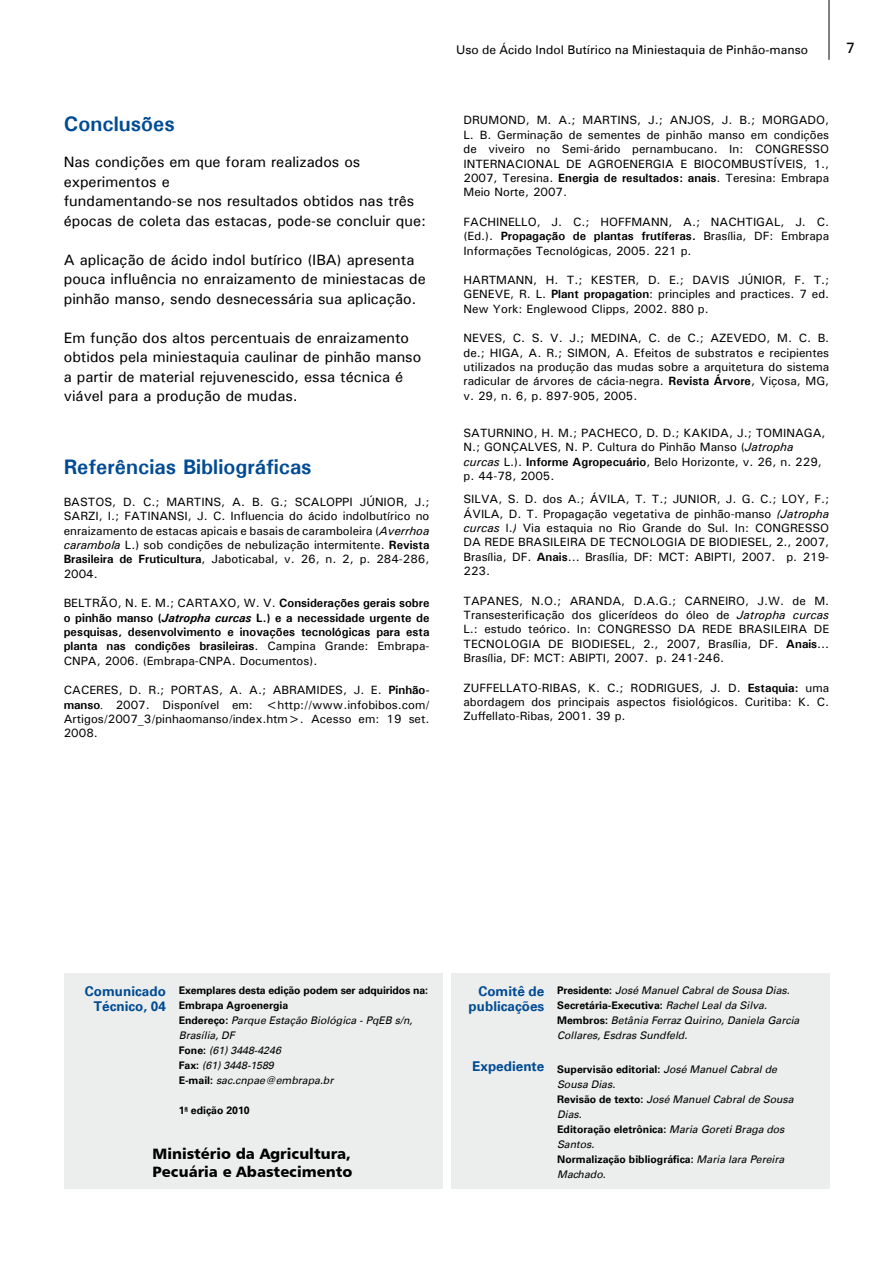
<style>
.page{position:relative;width:893px;height:1263px;background:#fff}
.page>*{position:absolute;margin:0;border:0;box-sizing:border-box;transform-origin:0 0}
.t1{font:700 21px "Univers";color:#004b93}
.t2{font:500 15px/19.5px "Univers";color:#000}
.t3{font:15px/18px "Humanist 777 BT Black B";color:#000}
.t4{font:15px "Univers LT";color:#000}
.t5{font:700 13.5px/15px "Univers";color:#004b93;text-align:right}
.t6{font:500 12px/14.4px "Univers";color:#000;text-align:justify}
.t7{font:700 12px/14.4px "Univers";color:#000;text-align:justify}
.t8{font:12px "Univers LT";color:#000}
.t9{font:italic 10.5px/15px "Univers LT";color:#000}
.t10{font:700 10.5px/15px "Univers";color:#000}
.s1{font-style:italic}
.s2{font-weight:700}
.s3{font-weight:500}
.s4{font-family:"Minion Pro";font-weight:400}
.s5{font-family:"Univers";font-weight:700;font-style:normal}
.s6{font-family:"Univers LT";font-weight:400;font-style:italic}
</style>
<div class="page">
<hr style="left:829px;top:0;width:1px;height:60px;background:#000">
<div style="left:451px;top:973px;width:378px;height:216px;background:#eceded"></div>
<div style="left:64px;top:973px;width:378px;height:216px;background:#eceded"></div>
<h1 class="t1" style="left:64px;top:110px;width:113px">Conclusões</h1>
<p class="t2" style="left:64px;top:152px;width:364px">Nas condições em que foram realizados os experimentos e<br>fundamentando-se nos resultados obtidos nas três épocas de coleta das estacas, pode-se concluir que:</p>
<p class="t2" style="left:64px;top:249px;width:363px">A aplicação de ácido indol butírico (IBA) apresenta pouca influência no enraizamento de miniestacas de pinhão manso, sendo desnecessária sua aplicação.</p>
<p class="t2" style="left:64px;top:327px;width:359px">Em função dos altos percentuais de enraizamento obtidos pela miniestaquia caulinar de pinhão manso a partir de material rejuvenescido, essa técnica é viável para a produção de mudas.</p>
<h1 class="t1" style="left:64px;top:454px;width:249px">Referências Bibliográficas</h1>
<p class="t6" style="left:64px;top:494px;width:367px">BASTOS, D. C.; MARTINS, A. B. G.; SCALOPPI JÚNIOR, J.; SARZI, I.; FATINANSI, J. C. Influencia do ácido indolbutírico no enraizamento de estacas apicais e basais de caramboleira (<span class="s1">Averrhoa carambola</span> L.) sob condições de nebulização intermitente. <span class="s2">Revista Brasileira de Fruticultura</span>, Jaboticabal, v. 26, n. 2, p. 284-286, 2004.</p>
<p class="t7" style="left:64px;top:596px;width:367px"><span class="s3">BELTRÃO, N. E. M.; CARTAXO, W. V.</span> Considerações gerais sobre o pinhão manso (<span class="s1">Jatropha curcas</span> L.) e a necessidade urgente de pesquisas, desenvolvimento e inovações tecnológicas para esta planta nas condições brasileiras<span class="s3">. Campina Grande: Embrapa-CNPA, 2006. (Embrapa-CNPA. Documentos).</span></p>
<p class="t6" style="left:64px;top:683px;width:367px">CACERES, D. R.; PORTAS, A. A.; ABRAMIDES, J. E. <span class="s2">Pinhão&shy;manso</span><span class="s4">.</span> 2007. Disponível em: &lt;http://www.infobibos.com/ Artigos/2007_3/pinhaomanso/index.htm&gt;. Acesso em: 19 set.<br>2008.</p>
<p class="t8" style="left:456px;top:43px;width:354px">Uso de Ácido Indol Butírico na Miniestaquia de Pinhão-manso</p>
<p class="t4" style="left:846px;top:38px;width:10px">7</p>
<p class="t6" style="left:463px;top:113px;width:367px">DRUMOND, M. A.; MARTINS, J.; ANJOS, J. B.; MORGADO, L. B. Germinação de sementes de pinhão manso em condições de viveiro no Semi-árido pernambucano. In: CONGRESSO INTERNACIONAL DE AGROENERGIA E BIOCOMBUSTÍVEIS, 1., 2007, Teresina. <span class="s2">Energia de resultados: anais</span>. Teresina: Embrapa Meio Norte, 2007.</p>
<p class="t6" style="left:463px;top:214px;width:367px">FACHINELLO, J. C.; HOFFMANN, A.; NACHTIGAL, J. C. (Ed.). <span class="s2">Propagação de plantas frutíferas.</span> Brasília, DF: Embrapa Informações Tecnológicas, 2005. 221 p.</p>
<p class="t6" style="left:463px;top:272px;width:367px">HARTMANN, H. T.; KESTER, D. E.; DAVIS JÚNIOR, F. T.; GENEVE, R. L. <span class="s2">Plant propagation</span>: principles and practices. 7 ed.<br>New York: Englewood Clipps, 2002. 880 p.</p>
<p class="t6" style="left:463px;top:331px;width:367px">NEVES, C. S. V. J.; MEDINA, C. de C.; AZEVEDO, M. C. B. de.; HIGA, A. R.; SIMON, A. Efeitos de substratos e recipientes utilizados na produção das mudas sobre a arquitetura do sistema radicular de árvores de cácia-negra. <span class="s2">Revista Árvore</span>, Viçosa, MG, v. 29, n. 6, p. 897-905, 2005.</p>
<p class="t6" style="left:463px;top:425px;width:364px;text-align:left">SATURNINO, H. M.; PACHECO, D. D.; KAKIDA, J.; TOMINAGA, N.; GONÇALVES, N. P. Cultura do Pinhão Manso (<span class="s1">Jatropha curcas</span> L.). <span class="s2">Informe Agropecuário</span>, Belo Horizonte, v. 26, n. 229, p. 44-78, 2005.</p>
<p class="t6" style="left:463px;top:492px;width:367px">SILVA, S. D. dos A.; ÁVILA, T. T.; JUNIOR, J. G. C.; LOY, F.; ÁVILA, D. T. Propagação vegetativa de pinhão-manso <span class="s1">(Jatropha curcas</span> l.<span class="s1">)</span> Via estaquia no Rio Grande do Sul. In: CONGRESSO DA REDE BRASILEIRA DE TECNOLOGIA DE BIODIESEL, 2., 2007, Brasília, DF. <span class="s2">Anais</span>... Brasília, DF: MCT: ABIPTI, 2007. p. 219- 223.</p>
<p class="t6" style="left:463px;top:593px;width:367px">TAPANES, N.O.; ARANDA, D.A.G.; CARNEIRO, J.W. de M.<br>Transesterificação dos glicerídeos do óleo de <span class="s1">Jatropha curcas </span>L.: estudo teórico. In: CONGRESSO DA REDE BRASILEIRA DE TECNOLOGIA DE BIODIESEL, 2., 2007, Brasília, DF. <span class="s2">Anais</span>...<br>Brasília, DF: MCT: ABIPTI, 2007. p. 241-246.</p>
<p class="t6" style="left:463px;top:680px;width:367px">ZUFFELLATO-RIBAS, K. C.; RODRIGUES, J. D. <span class="s2">Estaquia:</span> uma abordagem dos principais aspectos fisiológicos. Curitiba: K. C.<br>Zuffellato-Ribas, 2001. 39 p.</p>
<p class="t5" style="left:85px;top:984px;width:83px">Comunicado<br>Técnico, 04</p>
<p class="t10" style="left:179px;top:983px;width:251px">Exemplares desta edição podem ser adquiridos na:<br>Embrapa Agroenergia</p>
<p class="t9" style="left:179px;top:1013px;width:235px"><span class="s5">Endereço:</span> Parque Estação Biológica - PqEB s/n,<br>Brasília, DF<br><span class="s5">Fone:</span> (61) 3448-4246<br><span class="s5">Fax:</span> (61) 3448-1589<br><span class="s5">E-mail:</span> sac.cnpae@embrapa.br</p>
<p class="t10" style="left:179px;top:1103px;width:73px">1<sup>a</sup> edição 2010</p>
<p class="t3" style="left:153px;top:1145px;width:201px">Ministério da Agricultura,<br>Pecuária e Abastecimento</p>
<p class="t5" style="left:469px;top:984px;width:77px">Comitê de publicações</p>
<p class="t5" style="left:472px;top:1059px;width:74px">Expediente</p>
<p class="t9" style="left:557px;top:983px;width:234px"><span class="s5">Presidente:</span> José Manuel Cabral de Sousa Dias.</p>
<p class="t10" style="left:557px;top:998px;width:211px">Secretária-Executiva: <span class="s6">Rachel Leal da Silva.</span></p>
<p class="t9" style="left:557px;top:1013px;width:244px"><span class="s5">Membros:</span> Betânia Ferraz Quirino, Daniela Garcia<br>Collares, Esdras Sundfeld.</p>
<p class="t10" style="left:557px;top:1062px;width:221px">Supervisão editorial: <span class="s6">José Manuel Cabral de</span></p>
<p class="t9" style="left:557px;top:1077px;width:238px">Sousa Dias.<br><span class="s5">Revisão de texto:</span> José Manuel Cabral de Sousa<br>Dias.</p>
<p class="t10" style="left:557px;top:1122px;width:229px">Editoração eletrônica: <span class="s6">Maria Goreti Braga dos</span></p>
<p class="t9" style="left:557px;top:1137px;width:39px">Santos.</p>
<p class="t10" style="left:557px;top:1152px;width:229px">Normalização bibliográfica: <span class="s6">Maria Iara Pereira</span></p>
<p class="t9" style="left:557px;top:1167px;width:50px">Machado.</p>
</div>
